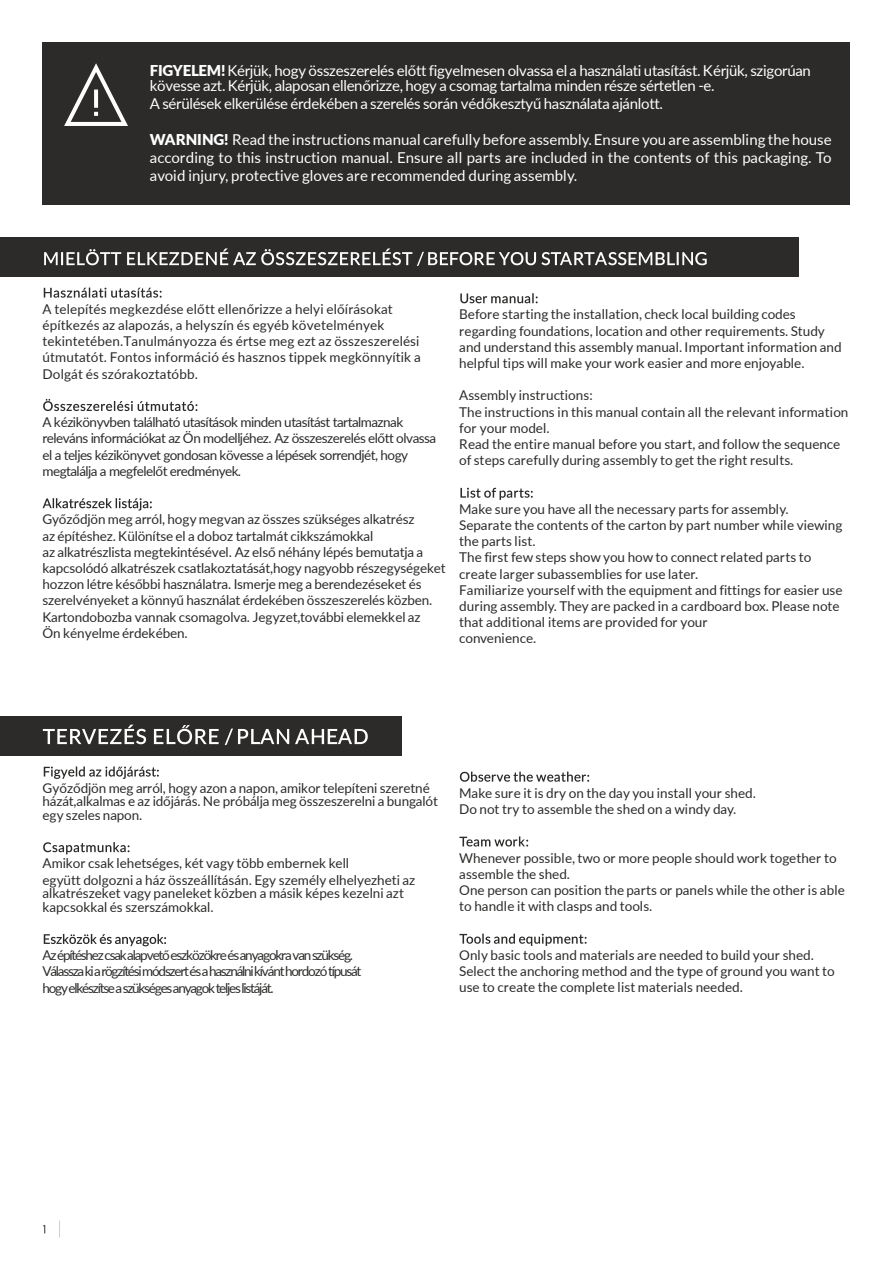
<style>
.page{position:relative;width:893px;height:1263px;background:#fff}
.page>*{position:absolute;margin:0;border:0;box-sizing:border-box;transform-origin:0 0}
.t1{font:15px/18px "Lato";letter-spacing:-.02em;color:#fefefe}
.t2{font:13.5px/16.2px "Lato";color:#2c2b2a}
.t3{font:13.5px/16.2px "Lato";letter-spacing:-.04em;color:#2c2b2a}
.t4{font:13.5px/16.2px "Lato";letter-spacing:-.09em;color:#2c2b2a}
.s1{font-weight:900}
</style>
<div class="page">
<svg style="left:59px;top:1220px;width:1px;height:17px"></svg>
<div style="left:43px;top:43px;width:807px;height:162px;background:#2c2b2a"></div>
<div style="left:0;top:237px;width:799px;height:39px;background:#2c2b2a"></div>
<div style="left:0;top:716px;width:402px;height:40px;background:#2c2b2a"></div>
<svg style="left:44px;top:249px;width:77px;height:16px"></svg>
<svg style="left:127px;top:248px;width:580px;height:18px"></svg>
<svg style="left:44px;top:288px;width:118px;height:10px"></svg>
<svg style="left:43px;top:399px;width:154px;height:12px"></svg>
<svg style="left:43px;top:498px;width:109px;height:13px"></svg>
<svg style="left:460px;top:293px;width:78px;height:10px"></svg>
<svg style="left:460px;top:488px;width:73px;height:12px"></svg>
<svg style="left:43px;top:725px;width:103px;height:19px"></svg>
<svg style="left:154px;top:725px;width:65px;height:19px"></svg>
<svg style="left:225px;top:728px;width:64px;height:17px"></svg>
<svg style="left:295px;top:729px;width:73px;height:15px"></svg>
<svg style="left:44px;top:766px;width:115px;height:13px"></svg>
<svg style="left:43px;top:842px;width:87px;height:12px"></svg>
<svg style="left:44px;top:934px;width:122px;height:12px"></svg>
<svg style="left:460px;top:772px;width:129px;height:10px"></svg>
<svg style="left:459px;top:836px;width:69px;height:10px"></svg>
<svg style="left:459px;top:934px;width:128px;height:12px"></svg>
<svg style="left:64px;top:63px;width:64px;height:63px"></svg>
<p class="t1" style="left:150px;top:64px;width:663px;line-height:15px"><span class="s1">FIGYELEM!</span> Kérjük, hogy összeszerelés előtt figyelmesen olvassa el a használati utasítást. Kérjük, szigorúan kövesse azt. Kérjük, alaposan ellenőrizze, hogy a csomag tartalma minden része sértetlen -e.</p>
<p class="t1" style="left:150px;top:95px;width:515px">A sérülések elkerülése érdekében a szerelés során védőkesztyű használata ajánlott.</p>
<p class="t1" style="left:150px;top:131px;width:683px;text-align:justify"><span class="s1">WARNING!</span> Read the instructions manual carefully before assembly. Ensure you are assembling the house according to this instruction manual. Ensure all parts are included in the contents of this packaging. To avoid injury, protective gloves are recommended during assembly.</p>
<p class="t2" style="left:43px;top:301px;width:380px">A telepítés megkezdése előtt ellenőrizze a helyi előírásokat építkezés az alapozás, a helyszín és egyéb követelmények tekintetében.Tanulmányozza és értse meg ezt az összeszerelési útmutatót. Fontos információ és hasznos tippek megkönnyítik a Dolgát és szórakoztatóbb.</p>
<p class="t3" style="left:43px;top:415px;width:395px">A kézikönyvben található utasítások minden utasítást tartalmaznak releváns információkat az Ön modelljéhez. Az összeszerelés előtt olvassa el a teljes kézikönyvet gondosan kövesse a lépések sorrendjét, hogy megtalálja a megfelelőt eredmények.</p>
<p class="t2" style="left:43px;top:512px;width:405px">Győződjön meg arról, hogy megvan az összes szükséges alkatrész<br>az építéshez. Különítse el a doboz tartalmát cikkszámokkal<br>az alkatrészlista megtekintésével. Az első néhány lépés bemutatja a kapcsolódó alkatrészek csatlakoztatását,hogy nagyobb részegységeket hozzon létre későbbi használatra. Ismerje meg a berendezéseket és szerelvényeket a könnyű használat érdekében összeszerelés közben.<br>Kartondobozba vannak csomagolva. Jegyzet,további elemekkel az<br>Ön kényelme érdekében.</p>
<p class="t2" style="left:459px;top:307px;width:384px">Before starting the installation, check local building codes regarding foundations, location and other requirements. Study and understand this assembly manual. Important information and helpful tips will make your work easier and more enjoyable.</p>
<p class="t2" style="left:459px;top:388px;width:391px">Assembly instructions:<br>The instructions in this manual contain all the relevant information for your model.<br>Read the entire manual before you start, and follow the sequence of steps carefully during assembly to get the right results.</p>
<p class="t2" style="left:459px;top:502px;width:385px">Make sure you have all the necessary parts for assembly.<br>Separate the contents of the carton by part number while viewing the parts list.<br>The first few steps show you how to connect related parts to create larger subassemblies for use later.<br>Familiarize yourself with the equipment and fittings for easier use during assembly. They are packed in a cardboard box. Please note that additional items are provided for your<br>convenience.</p>
<p class="t2" style="left:43px;top:782px;width:397px;line-height:13.5px">Győződjön meg arról, hogy azon a napon, amikor telepíteni szeretné házát,alkalmas e az időjárás. Ne próbálja meg összeszerelni a bungalót egy szeles napon.</p>
<p class="t2" style="left:43px;top:856px;width:374px">Amikor csak lehetséges, két vagy több embernek kell<br>együtt dolgozni a ház összeállításán. Egy személy elhelyezheti az</p>
<p class="t2" style="left:43px;top:887px;width:363px;line-height:13.5px">alkatrészeket vagy paneleket közben a másik képes kezelni azt kapcsokkal és szerszámokkal.</p>
<p class="t4" style="left:43px;top:948px;width:320px">Az építéshez csak alapvető eszközökre és anyagokra van szükség.<br>Válassza kia rögzítésimódszert és a használnikívánt hordozó típusát hogy elkészítse a szükséges anyagok teljes listáját.</p>
<p class="t2" style="left:459px;top:786px;width:298px">Make sure it is dry on the day you install your shed.<br>Do not try to assemble the shed on a windy day.</p>
<p class="t2" style="left:459px;top:850px;width:387px">Whenever possible, two or more people should work together to assemble the shed.<br>One person can position the parts or panels while the other is able to handle it with clasps and tools.</p>
<p class="t2" style="left:459px;top:948px;width:377px">Only basic tools and materials are needed to build your shed.<br>Select the anchoring method and the type of ground you want to use to create the complete list materials needed.</p>
</div>
